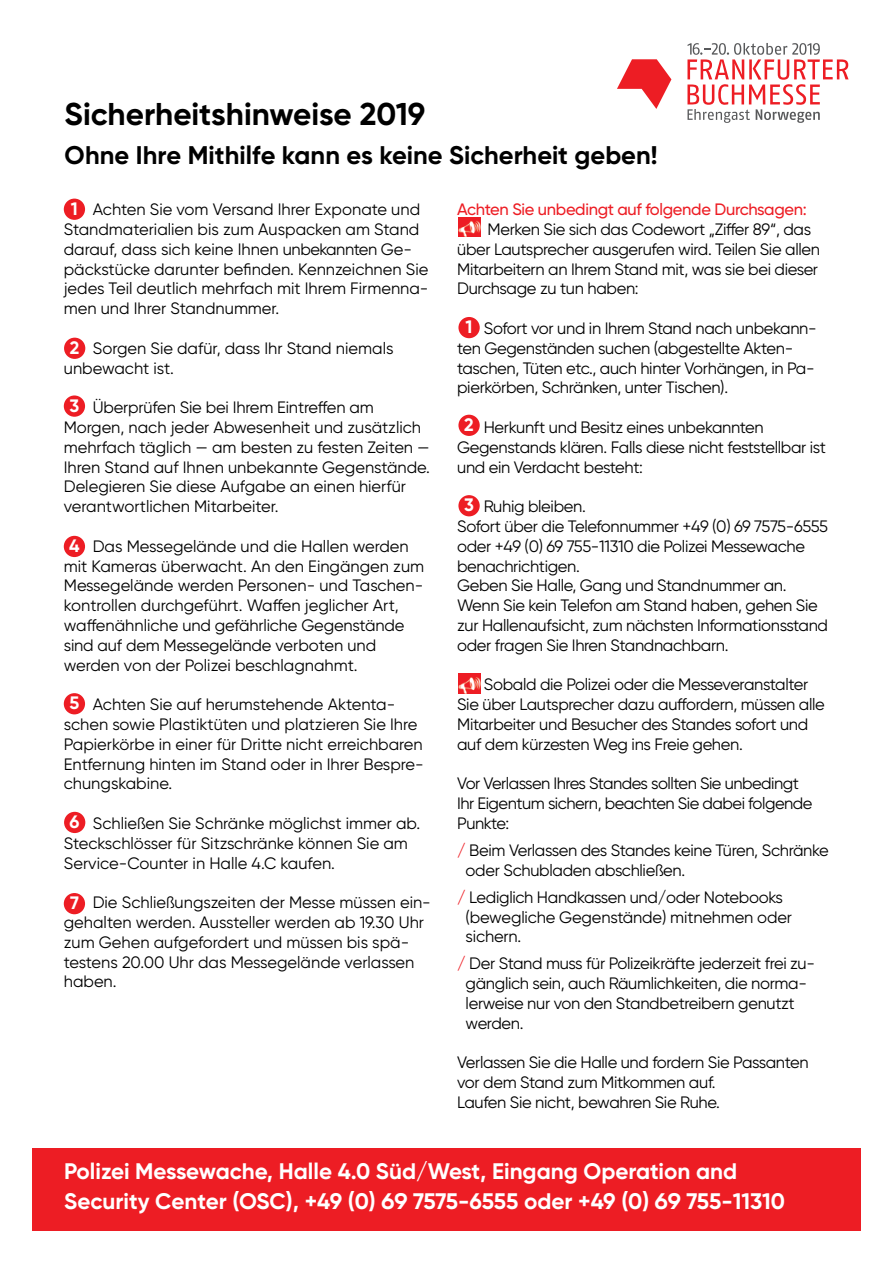
<style>
.page{position:relative;width:893px;height:1263px;background:#fff}
.page>*{position:absolute;margin:0;border:0;box-sizing:border-box;transform-origin:0 0}
.t1{font:700 31.5px "Gilroy";letter-spacing:-.005em;color:#000}
.t2{font:700 25.5px "Gilroy";color:#000}
.t3{font:700 22.5px/30px "Gilroy";color:#fff}
.t4{font:700 18px "Gilroy";color:#fff}
.t5{font:16.5px/19.8px "Gilroy";letter-spacing:-.02em;color:#000}
.t6{font:16.5px/19.8px "Gilroy";color:#000}
.t7{font:500 16.5px "Gilroy";letter-spacing:-.02em;color:#ed1d24}
.s1{font-weight:500;color:#ed1d24}
</style>
<div class="page">
<svg style="left:617px;top:59px;width:54px;height:50px"></svg>
<svg style="left:687px;top:43px;width:161px;height:80px"></svg>
<img style="left:458px;top:217px;width:22px;height:20px">
<div style="left:64px;top:199px;width:21px;height:21px;background:#ed1d24;border-radius:50%"></div>
<div style="left:64px;top:338px;width:21px;height:21px;background:#ed1d24;border-radius:50%"></div>
<div style="left:64px;top:395px;width:21px;height:22px;background:#ed1d24;border-radius:50%"></div>
<div style="left:64px;top:536px;width:21px;height:21px;background:#ed1d24;border-radius:50%"></div>
<div style="left:64px;top:693px;width:21px;height:21px;background:#ed1d24;border-radius:50%"></div>
<div style="left:64px;top:812px;width:21px;height:21px;background:#ed1d24;border-radius:50%"></div>
<div style="left:64px;top:893px;width:21px;height:21px;background:#ed1d24;border-radius:50%"></div>
<img style="left:459px;top:674px;width:21px;height:19px">
<div style="left:458px;top:317px;width:22px;height:21px;background:#ed1d24;border-radius:50%"></div>
<div style="left:458px;top:415px;width:22px;height:21px;background:#ed1d24;border-radius:50%"></div>
<div style="left:458px;top:495px;width:22px;height:21px;background:#ed1d24;border-radius:50%"></div>
<div style="left:32px;top:1148px;width:829px;height:82px;background:#ed1d24"></div>
<h1 class="t1" style="left:65px;top:94px;width:362px">Sicherheitshinweise 2019</h1>
<h2 class="t2" style="left:65px;top:139px;width:595px">Ohne Ihre Mithilfe kann es keine Sicherheit geben!</h2>
<p class="t4" style="left:71px;top:197px;width:8px">1</p>
<p class="t6" style="left:64px;top:199px;width:366px;text-indent:29px">Achten Sie vom Versand Ihrer Exponate und Standmaterialien bis zum Auspacken am Stand darauf, dass sich keine Ihnen unbekannten Ge&shy;päckstücke darunter befinden. Kennzeichnen Sie jedes Teil deutlich mehrfach mit Ihrem Firmenna&shy;men und Ihrer Standnummer.</p>
<p class="t6" style="left:64px;top:338px;width:331px;text-indent:29px">Sorgen Sie dafür, dass Ihr Stand niemals unbewacht ist.</p>
<p class="t6" style="left:64px;top:397px;width:368px;text-indent:29px">Überprüfen Sie bei Ihrem Eintreffen am Morgen, nach jeder Abwesenheit und zusätzlich mehrfach täglich — am besten zu festen Zeiten — Ihren Stand auf Ihnen unbekannte Gegenstände.<br>Delegieren Sie diese Aufgabe an einen hierfür verantwortlichen Mitarbeiter.</p>
<p class="t6" style="left:64px;top:536px;width:362px;text-indent:29px">Das Messegelände und die Hallen werden mit Kameras überwacht. An den Eingängen zum Messegelände werden Personen- und Taschen&shy;kontrollen durchgeführt. Waffen jeglicher Art, waffenähnliche und gefährliche Gegenstände sind auf dem Messegelände verboten und werden von der Polizei beschlagnahmt.</p>
<p class="t6" style="left:64px;top:694px;width:362px;text-indent:29px">Achten Sie auf herumstehende Aktenta&shy;schen sowie Plastiktüten und platzieren Sie Ihre Papierkörbe in einer für Dritte nicht erreichbaren Entfernung hinten im Stand oder in Ihrer Bespre&shy;chungskabine.</p>
<p class="t6" style="left:64px;top:813px;width:358px;text-indent:29px">Schließen Sie Schränke möglichst immer ab.<br>Steckschlösser für Sitzschränke können Sie am<br>Service-Counter in Halle 4.C kaufen.</p>
<p class="t6" style="left:64px;top:892px;width:369px;text-indent:29px">Die Schließungszeiten der Messe müssen ein&shy;gehalten werden. Aussteller werden ab 19.30 Uhr zum Gehen aufgefordert und müssen bis spä&shy;testens 20.00 Uhr das Messegelände verlassen haben.</p>
<p class="t4" style="left:70px;top:336px;width:11px">2</p>
<p class="t4" style="left:70px;top:394px;width:11px">3</p>
<p class="t4" style="left:69px;top:534px;width:12px">4</p>
<p class="t4" style="left:69px;top:692px;width:11px">5</p>
<p class="t4" style="left:69px;top:810px;width:11px">6</p>
<p class="t4" style="left:70px;top:892px;width:10px">7</p>
<p class="t7" style="left:457px;top:199px;width:351px">Achten Sie unbedingt auf folgende Durchsagen:</p>
<p class="t5" style="left:457px;top:219px;width:364px;text-indent:30px">Merken Sie sich das Codewort „Ziffer 89“, das über Lautsprecher ausgerufen wird. Teilen Sie allen Mitarbeitern an Ihrem Stand mit, was sie bei dieser Durchsage zu tun haben:</p>
<p class="t5" style="left:457px;top:318px;width:361px;text-indent:27px">Sofort vor und in Ihrem Stand nach unbekann&shy;ten Gegenständen suchen (abgestellte Akten&shy;taschen, Tüten etc., auch hinter Vorhängen, in Pa&shy;pierkörben, Schränken, unter Tischen).</p>
<p class="t5" style="left:457px;top:417px;width:370px;text-indent:27px">Herkunft und Besitz eines unbekannten<br>Gegenstands klären. Falls diese nicht feststellbar ist und ein Verdacht besteht:</p>
<p class="t5" style="left:457px;top:496px;width:372px;text-indent:27px">Ruhig bleiben.<br>Sofort über die Telefonnummer +49 (0) 69 7575-6555 oder +49 (0) 69 755-11310 die Polizei Messewache benachrichtigen.<br>Geben Sie Halle, Gang und Standnummer an.<br>Wenn Sie kein Telefon am Stand haben, gehen Sie zur Hallenaufsicht, zum nächsten Informationsstand oder fragen Sie Ihren Standnachbarn.</p>
<p class="t5" style="left:457px;top:675px;width:369px;text-indent:27px">Sobald die Polizei oder die Messeveranstalter Sie über Lautsprecher dazu auffordern, müssen alle Mitarbeiter und Besucher des Standes sofort und auf dem kürzesten Weg ins Freie gehen.</p>
<p class="t5" style="left:457px;top:774px;width:357px">Vor Verlassen Ihres Standes sollten Sie unbedingt<br>Ihr Eigentum sichern, beachten Sie dabei folgende<br>Punkte:</p>
<p class="t5" style="left:466px;top:840px;width:365px;text-indent:-8px"><span class="s1">/</span> Beim Verlassen des Standes keine Türen, Schränke oder Schubladen abschließen.</p>
<p class="t5" style="left:466px;top:887px;width:328px;text-indent:-8px"><span class="s1">/</span> Lediglich Handkassen und/oder Notebooks (bewegliche Gegenstände) mitnehmen oder sichern.</p>
<p class="t5" style="left:466px;top:954px;width:351px;text-indent:-8px"><span class="s1">/</span> Der Stand muss für Polizeikräfte jederzeit frei zu&shy;gänglich sein, auch Räumlichkeiten, die norma&shy;lerweise nur von den Standbetreibern genutzt werden.</p>
<p class="t5" style="left:457px;top:1053px;width:353px">Verlassen Sie die Halle und fordern Sie Passanten vor dem Stand zum Mitkommen auf.<br>Laufen Sie nicht, bewahren Sie Ruhe.</p>
<p class="t4" style="left:466px;top:316px;width:8px">1</p>
<p class="t4" style="left:464px;top:413px;width:11px">2</p>
<p class="t4" style="left:464px;top:494px;width:11px">3</p>
<h3 class="t3" style="left:64px;top:1156px;width:722px">Polizei Messewache, Halle 4.0 Süd/West, Eingang Operation and<br>Security Center (OSC), +49 (0) 69 7575-6555 oder +49 (0) 69 755-11310</h3>
</div>
